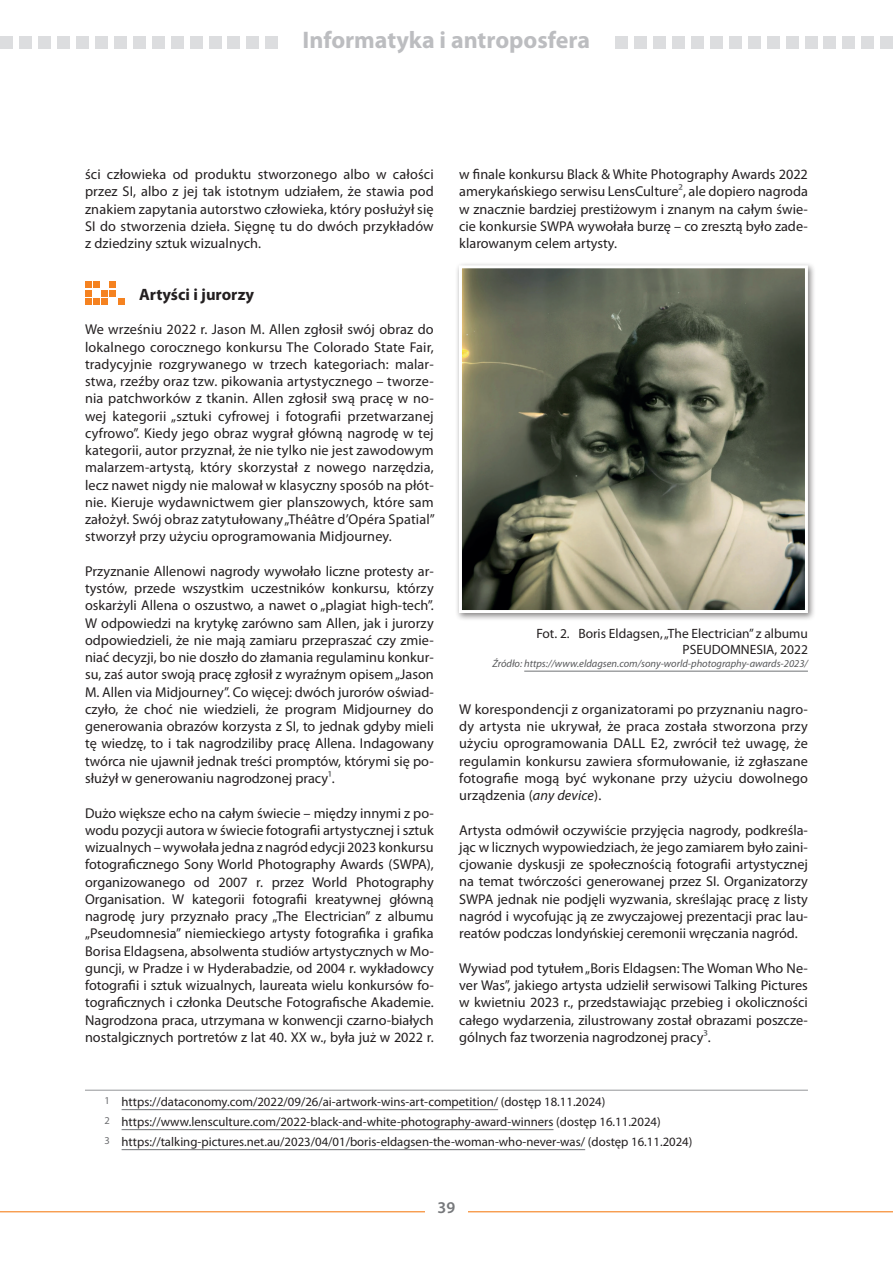
<style>
.page{position:relative;width:893px;height:1263px;background:#fff}
.page>*{position:absolute;margin:0;border:0;box-sizing:border-box;transform-origin:0 0}
.t1{font:700 24px "Myriad Pro";color:#bcbdc0}
.t2{font:700 16.5px "Myriad Pro";color:#231f20}
.t3{font:600 16.5px "Myriad Pro";color:#76787b}
.t4{font:14.25px/17.2px "Myriad Pro";color:#231f20;text-align:justify}
.t5{font:13.5px/16.2px "Myriad Pro";color:#231f20;text-align:right}
.t6{font:12.75px/20px "Myriad Pro";color:#231f20}
.t7{font:italic 10.5px "Myriad Pro";color:#57585a}
.s1{color:#57585a}
.s2{font-style:italic}
</style>
<div class="page">
<hr style="left:0;top:1211px;width:893px;height:1px;background:#f58220">
<div style="left:425px;top:1195px;width:43px;height:23px;background:#fff"></div>
<div style="left:880px;top:36px;width:13px;height:13px;background:#dcdddf"></div>
<div style="left:861px;top:36px;width:13px;height:13px;background:#dcdddf"></div>
<div style="left:823px;top:36px;width:13px;height:13px;background:#dcdddf"></div>
<div style="left:805px;top:36px;width:13px;height:13px;background:#dcdddf"></div>
<div style="left:786px;top:36px;width:12px;height:13px;background:#dcdddf"></div>
<div style="left:653px;top:36px;width:13px;height:13px;background:#dcdddf"></div>
<div style="left:615px;top:36px;width:13px;height:13px;background:#dcdddf"></div>
<div style="left:634px;top:36px;width:13px;height:13px;background:#dcdddf"></div>
<div style="left:729px;top:36px;width:13px;height:13px;background:#dcdddf"></div>
<div style="left:710px;top:36px;width:13px;height:13px;background:#dcdddf"></div>
<div style="left:672px;top:36px;width:13px;height:13px;background:#dcdddf"></div>
<div style="left:748px;top:36px;width:13px;height:13px;background:#dcdddf"></div>
<div style="left:691px;top:36px;width:13px;height:13px;background:#dcdddf"></div>
<div style="left:767px;top:36px;width:12px;height:13px;background:#dcdddf"></div>
<div style="left:842px;top:36px;width:13px;height:13px;background:#dcdddf"></div>
<div style="left:265px;top:36px;width:13px;height:13px;background:#dcdddf"></div>
<div style="left:209px;top:36px;width:13px;height:13px;background:#dcdddf"></div>
<div style="left:228px;top:36px;width:12px;height:13px;background:#dcdddf"></div>
<div style="left:95px;top:36px;width:13px;height:13px;background:#dcdddf"></div>
<div style="left:57px;top:36px;width:13px;height:13px;background:#dcdddf"></div>
<div style="left:19px;top:36px;width:13px;height:13px;background:#dcdddf"></div>
<div style="left:0;top:36px;width:13px;height:13px;background:#dcdddf"></div>
<div style="left:38px;top:36px;width:13px;height:13px;background:#dcdddf"></div>
<div style="left:76px;top:36px;width:13px;height:13px;background:#dcdddf"></div>
<div style="left:171px;top:36px;width:13px;height:12px;background:#dcdddf"></div>
<div style="left:152px;top:36px;width:13px;height:13px;background:#dcdddf"></div>
<div style="left:114px;top:36px;width:13px;height:13px;background:#dcdddf"></div>
<div style="left:133px;top:36px;width:13px;height:13px;background:#dcdddf"></div>
<div style="left:246px;top:36px;width:13px;height:13px;background:#dcdddf"></div>
<div style="left:190px;top:36px;width:12px;height:13px;background:#dcdddf"></div>
<hr style="left:85px;top:1090px;width:723px;height:1px;background:#939598">
<hr style="left:122px;top:1109px;width:376px;height:1px;background:#808285">
<hr style="left:122px;top:1129px;width:431px;height:1px;background:#808285">
<hr style="left:122px;top:1149px;width:463px;height:1px;background:#808285">
<svg style="left:85px;top:282px;width:39px;height:22px"></svg>
<hr style="left:524px;top:671px;width:284px;height:1px;background:#808285">
<div style="left:456px;top:262px;width:360px;height:359px;background:#231f20;opacity:.55"></div>
<img style="left:463px;top:269px;width:341px;height:340px">
<div style="left:459px;top:265px;width:349px;height:348px;border:3px solid #fff"></div>
<h1 class="t1" style="left:302px;top:25px;width:289px">Informatyka i antroposfera</h1>
<p class="t4" style="left:85px;top:165px;width:350px">ści człowieka od produktu stworzonego albo w całości przez SI, albo z jej tak istotnym udziałem, że stawia pod znakiem zapytania autorstwo człowieka, który posłużył się SI do stworzenia dzieła. Sięgnę tu do dwóch przykładów z dziedziny sztuk wizualnych.</p>
<p class="t2" style="left:139px;top:283px;width:117px">Artyści i jurorzy</p>
<p class="t4" style="left:85px;top:321px;width:351px">We wrześniu 2022 r. Jason M. Allen zgłosił swój obraz do lokalnego corocznego konkursu The Colorado State Fair, tradycyjnie rozgrywanego w trzech kategoriach: malar&shy;stwa, rzeźby oraz tzw. pikowania artystycznego – tworze&shy;nia patchworków z tkanin. Allen zgłosił swą pracę w no&shy;wej kategorii „sztuki cyfrowej i fotografii przetwarzanej cyfrowo”. Kiedy jego obraz wygrał główną nagrodę w tej kategorii, autor przyznał, że nie tylko nie jest zawodowym malarzem-artystą, który skorzystał z nowego narzędzia, lecz nawet nigdy nie malował w klasyczny sposób na płót&shy;nie. Kieruje wydawnictwem gier planszowych, które sam założył. Swój obraz zatytułowany „Théâtre d’Opéra Spatial” stworzył przy użyciu oprogramowania Midjourney.</p>
<p class="t4" style="left:85px;top:562px;width:350px">Przyznanie Allenowi nagrody wywołało liczne protesty ar&shy;tystów, przede wszystkim uczestników konkursu, którzy oskarżyli Allena o oszustwo, a nawet o „plagiat high-tech”.<br>W odpowiedzi na krytykę zarówno sam Allen, jak i jurorzy odpowiedzieli, że nie mają zamiaru przepraszać czy zmie&shy;niać decyzji, bo nie doszło do złamania regulaminu konkur&shy;su, zaś autor swoją pracę zgłosił z wyraźnym opisem „Jason M. Allen via Midjourney”. Co więcej: dwóch jurorów oświad&shy;czyło, że choć nie wiedzieli, że program Midjourney do generowania obrazów korzysta z SI, to jednak gdyby mieli tę wiedzę, to i tak nagrodziliby pracę Allena. Indagowany twórca nie ujawnił jednak treści promptów, którymi się po&shy;służył w generowaniu nagrodzonej pracy<span class="s1">1</span>.</p>
<p class="t4" style="left:85px;top:804px;width:350px">Dużo większe echo na całym świecie – między innymi z po&shy;wodu pozycji autora w świecie fotografii artystycznej i sztuk wizualnych – wywołała jedna z nagród edycji 2023 konkursu fotograficznego Sony World Photography Awards (SWPA), organizowanego od 2007 r. przez World Photography Organisation. W kategorii fotografii kreatywnej główną nagrodę jury przyznało pracy „The Electrician” z albumu „Pseudomnesia” niemieckiego artysty fotografika i grafika Borisa Eldagsena, absolwenta studiów artystycznych w Mo&shy;guncji, w Pradze i w Hyderabadzie, od 2004 r. wykładowcy fotografii i sztuk wizualnych, laureata wielu konkursów fo&shy;tograficznych i członka Deutsche Fotografische Akademie.<br>Nagrodzona praca, utrzymana w konwencji czarno-białych nostalgicznych portretów z lat 40. XX w., była już w 2022 r.</p>
<p class="t4" style="left:459px;top:165px;width:350px">w finale konkursu Black &amp; White Photography Awards 2022 amerykańskiego serwisu LensCulture<span class="s1">2</span>, ale dopiero nagroda w znacznie bardziej prestiżowym i znanym na całym świe&shy;cie konkursie SWPA wywołała burzę – co zresztą było zade&shy;klarowanym celem artysty.</p>
<p class="t5" style="left:536px;top:625px;width:273px">Fot. 2. Boris Eldagsen, „The Electrician” z albumu<br>PSEUDOMNESIA, 2022</p>
<p class="t7" style="left:492px;top:657px;width:317px">Źródło: https://www.eldagsen.com/sony-world-photography-awards-2023/</p>
<p class="t4" style="left:459px;top:700px;width:350px">W korespondencji z organizatorami po przyznaniu nagro&shy;dy artysta nie ukrywał, że praca została stworzona przy użyciu oprogramowania DALL E2, zwrócił też uwagę, że regulamin konkursu zawiera sformułowanie, iż zgłaszane fotografie mogą być wykonane przy użyciu dowolnego urządzenia (<span class="s2">any device</span>).</p>
<p class="t4" style="left:459px;top:821px;width:350px">Artysta odmówił oczywiście przyjęcia nagrody, podkreśla&shy;jąc w licznych wypowiedziach, że jego zamiarem było zaini&shy;cjowanie dyskusji ze społecznością fotografii artystycznej na temat twórczości generowanej przez SI. Organizatorzy SWPA jednak nie podjęli wyzwania, skreślając pracę z listy nagród i wycofując ją ze zwyczajowej prezentacji prac lau&shy;reatów podczas londyńskiej ceremonii wręczania nagród.</p>
<p class="t4" style="left:459px;top:959px;width:350px">Wywiad pod tytułem „Boris Eldagsen: The Woman Who Ne&shy;ver Was”, jakiego artysta udzielił serwisowi Talking Pictures w kwietniu 2023 r., przedstawiając przebieg i okoliczności całego wydarzenia, zilustrowany został obrazami poszcze&shy;gólnych faz tworzenia nagrodzonej pracy<span class="s1">3</span>.</p>
<p class="t6" style="left:105px;top:1091px;width:589px"><sup>1</sup> https://dataconomy.com/2022/09/26/ai-artwork-wins-art-competition/ (dostęp 18.11.2024)<br><sup>2</sup> https://www.lensculture.com/2022-black-and-white-photography-award-winners (dostęp 16.11.2024)<br><sup>3</sup> https://talking-pictures.net.au/2023/04/01/boris-eldagsen-the-woman-who-never-was/ (dostęp 16.11.2024)</p>
<p class="t3" style="left:438px;top:1197px;width:19px">39</p>
</div>
